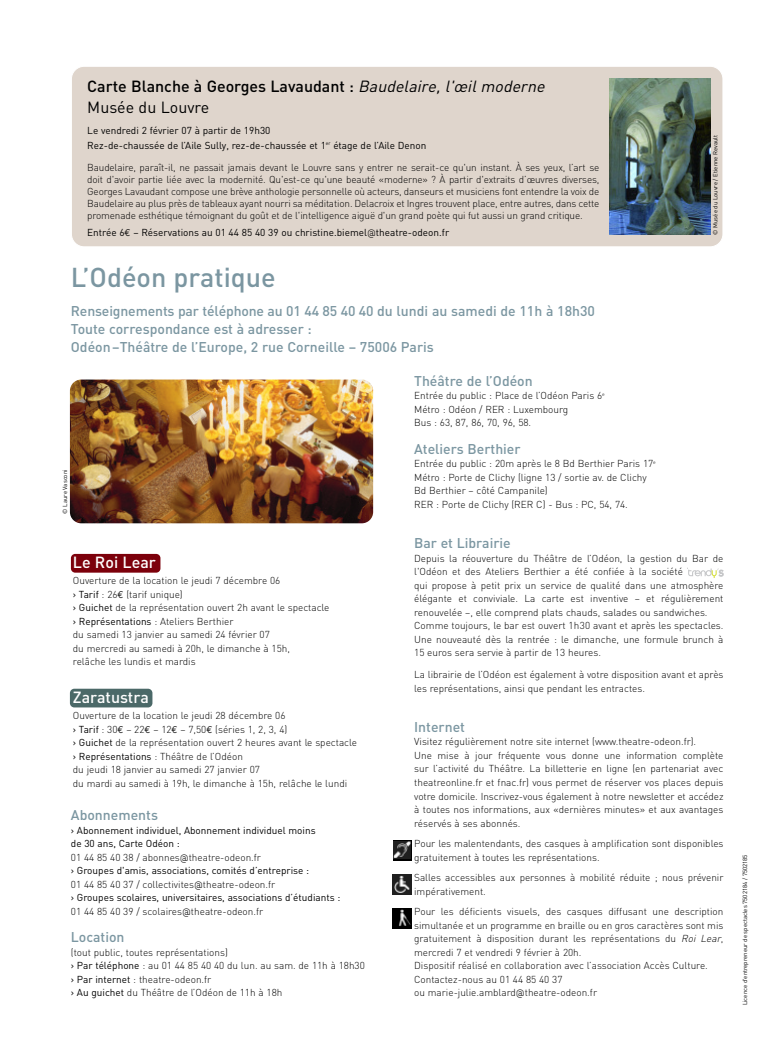
<style>
.page{position:relative;width:766px;height:1049px;background:#fff}
.page>*{position:absolute;margin:0;border:0;box-sizing:border-box;transform-origin:0 0}
.t1{font:500 27px "DIN";color:#7b96a1}
.t2{font:500 16px/21px "DIN";color:#000}
.t3{font:500 16px "DIN";color:#fff}
.t4{font:500 14px/18px "DIN";color:#7b96a1}
.t5{font:300 10px/13.5px "DIN";color:#000}
.t6{font:10px/13.5px "DIN";color:#000}
.t7{font:6px "DIN";color:#000}
.s1{font-weight:400;font-style:italic}
.s2{font-weight:400}
.s3{font-family:"Euro Mono"}
.s4{font-family:"Gravur Condensed";font-weight:300}
.s5{font-family:"Euro Mono";font-weight:400}
.s6{font-style:italic}
.s7{font-family:"Gravur Condensed"}
.s8{font-weight:300}
</style>
<div class="page">
<div style="left:72px;top:67px;width:651px;height:180px;background:#dfd5cc"></div>
<div style="left:71px;top:554px;width:89px;height:19px;background:#7c000b;border-radius:4px"></div>
<div style="left:70px;top:689px;width:82px;height:18px;background:#4b6968;border-radius:4px"></div>
<img style="left:70px;top:379px;width:303px;height:144px;border-radius:11px">
<svg style="left:688px;top:568px;width:35px;height:10px"></svg>
<div style="left:393px;top:840px;width:18px;height:20px;background:#1f1f1f"></div>
<img style="left:394px;top:841px;width:17px;height:17px">
<img style="left:393px;top:874px;width:18px;height:21px">
<img style="left:393px;top:908px;width:18px;height:21px">
<img style="left:609px;top:78px;width:101px;height:157px">
<h2 class="t2" style="left:87px;top:76px;width:462px">Carte Blanche à Georges Lavaudant : <span class="s1">Baudelaire, l'œil moderne<br></span><span class="s2">Musée du Louvre</span></h2>
<p class="t6" style="left:87px;top:123px;width:340px;line-height:15px">Le vendredi 2 février 07 à partir de 19h30<br>Rez-de-chaussée de l’Aile Sully, rez-de-chaussée et 1<sup>er</sup> étage de l’Aile Denon</p>
<p class="t5" style="left:87px;top:162px;width:513px;line-height:12px;text-align:justify">Baudelaire, paraît-il, ne passait jamais devant le Louvre sans y entrer ne serait-ce qu'un instant. À ses yeux, l’art se doit d'avoir partie liée avec la modernité. Qu'est-ce qu'une beauté «moderne» ? À partir d'extraits d’œuvres diverses, Georges Lavaudant compose une brève anthologie personnelle où acteurs, danseurs et musiciens font entendre la voix de Baudelaire au plus près de tableaux ayant nourri sa méditation. Delacroix et Ingres trouvent place, entre autres, dans cette promenade esthétique témoignant du goût et de l'intelligence aiguë d'un grand poète qui fut aussi un grand critique.</p>
<p class="t6" style="left:87px;top:226px;width:363px">Entrée 6<span class="s3">€</span> – Réservations au 01 44 85 40 39 ou christine.biemel<span class="s4">@</span>theatre-odeon.fr</p>
<p class="t7" style="left:711px;top:235px;width:101px;rotate:-90deg">© Musée du Louvre / Etienne Revault</p>
<h1 class="t1" style="left:71px;top:262px;width:206px">L’Odéon pratique</h1>
<h3 class="t4" style="left:71px;top:303px;width:525px">Renseignements par téléphone au 01 44 85 40 40 du lundi au samedi de 11h à 18h30<br>Toute correspondance est à adresser :<br>Odéon–Théâtre de l’Europe, 2 rue Corneille – 75006 Paris</h3>
<h3 class="t4" style="left:414px;top:372px;width:120px">Théâtre de l’Odéon</h3>
<p class="t5" style="left:414px;top:389px;width:192px">Entrée du public : Place de l’Odéon Paris 6<sup>e<br></sup>Métro : Odéon / RER : Luxembourg<br>Bus : 63, 87, 86, 70, 96, 58.</p>
<h3 class="t4" style="left:414px;top:440px;width:108px">Ateliers Berthier</h3>
<p class="t5" style="left:414px;top:457px;width:243px">Entrée du public : 20m après le 8 Bd Berthier Paris 17<sup>e </sup>Métro : Porte de Clichy (ligne 13 / sortie av. de Clichy Bd Berthier – côté Campanile)<br>RER : Porte de Clichy (RER C) - Bus : PC, 54, 74.</p>
<h3 class="t4" style="left:414px;top:535px;width:98px">Bar et Librairie</h3>
<p class="t5" style="left:414px;top:552px;width:311px">Depuis la réouverture du Théâtre de l’Odéon, la gestion du Bar de l'Odéon et des Ateliers Berthier a été confiée à la société Trendy’s qui propose à petit prix un service de qualité dans une atmosphère élégante et conviviale. La carte est inventive – et régulièrement renouvelée –, elle comprend plats chauds, salades ou sandwiches.<br>Comme toujours, le bar est ouvert 1h30 avant et après les spectacles.<br>Une nouveauté dès la rentrée : le dimanche, une formule brunch à 15 euros sera servie à partir de 13 heures.</p>
<p class="t5" style="left:414px;top:668px;width:311px">La librairie de l’Odéon est également à votre disposition avant et après les représentations, ainsi que pendant les entractes.</p>
<p class="t7" style="left:62px;top:514px;width:46px;rotate:-90deg">© Laure Vasconi</p>
<h2 class="t3" style="left:73px;top:553px;width:84px">Le Roi Lear</h2>
<p class="t5" style="left:73px;top:574px;width:258px">Ouverture de la location le jeudi 7 décembre 06<br><span class="s2">› Tarif</span> : 26<span class="s5">€</span> (tarif unique)<br><span class="s2">› Guichet</span> de la représentation ouvert 2h avant le spectacle <span class="s2">› Représentations</span> : Ateliers Berthier<br>du samedi 13 janvier au samedi 24 février 07<br>du mercredi au samedi à 20h, le dimanche à 15h,<br>relâche les lundis et mardis</p>
<h2 class="t3" style="left:73px;top:688px;width:77px">Zaratustra</h2>
<p class="t5" style="left:73px;top:709px;width:285px">Ouverture de la location le jeudi 28 décembre 06<br><span class="s2">› Tarif</span> : 30<span class="s5">€</span> – 22<span class="s5">€</span> – 12<span class="s5">€</span> – 7,50<span class="s5">€</span> (séries 1, 2, 3, 4)<br><span class="s2">› Guichet</span> de la représentation ouvert 2 heures avant le spectacle <span class="s2">› Représentations</span> : Théâtre de l’Odéon<br>du jeudi 18 janvier au samedi 27 janvier 07<br>du mardi au samedi à 19h, le dimanche à 15h, relâche le lundi</p>
<h3 class="t4" style="left:414px;top:718px;width:52px">Internet</h3>
<p class="t5" style="left:414px;top:735px;width:311px">Visitez régulièrement notre site internet (www.theatre-odeon.fr).<br>Une mise à jour fréquente vous donne une information complète sur l’activité du Théâtre. La billetterie en ligne (en partenariat avec theatreonline.fr et fnac.fr) vous permet de réserver vos places depuis votre domicile. Inscrivez-vous également à notre newsletter et accédez à toutes nos informations, aux «dernières minutes» et aux avantages réservés à ses abonnés.</p>
<p class="t5" style="left:414px;top:837px;width:311px">Pour les malentendants, des casques à amplification sont disponibles gratuitement à toutes les représentations.</p>
<p class="t5" style="left:414px;top:871px;width:311px">Salles accessibles aux personnes à mobilité réduite ; nous prévenir impérativement.</p>
<p class="t5" style="left:414px;top:905px;width:311px">Pour les déficients visuels, des casques diffusant une description simultanée et un programme en braille ou en gros caractères sont mis gratuitement à disposition durant les représentations du <span class="s6">Roi Lear</span>, mercredi 7 et vendredi 9 février à 20h.<br>Dispositif réalisé en collaboration avec l’association Accès Culture.<br>Contactez-nous au 01 44 85 40 37<br>ou marie-julie.amblard<span class="s7">@</span>theatre-odeon.fr</p>
<h3 class="t4" style="left:71px;top:806px;width:89px">Abonnements</h3>
<p class="t6" style="left:71px;top:824px;width:271px">› Abonnement individuel, Abonnement individuel moins<br>de 30 ans, Carte Odéon :<br><span class="s8">01 44 85 40 38 / abonnes</span><span class="s4">@</span><span class="s8">theatre-odeon.fr<br></span>› Groupes d'amis, associations, comités d’entreprise :<br><span class="s8">01 44 85 40 37 / collectivites</span><span class="s4">@</span><span class="s8">theatre-odeon.fr<br></span>› Groupes scolaires, universitaires, associations d’étudiants :<br><span class="s8">01 44 85 40 39 / scolaires</span><span class="s4">@</span><span class="s8">theatre-odeon.fr</span></p>
<h3 class="t4" style="left:71px;top:928px;width:55px">Location</h3>
<p class="t5" style="left:71px;top:946px;width:295px">(tout public, toutes représentations)<br><span class="s2">› Par téléphone</span> : au 01 44 85 40 40 du lun. au sam. de 11h à 18h30 <span class="s2">› Par internet</span> : theatre-odeon.fr<br><span class="s2">› Au guichet</span> du Théâtre de l’Odéon de 11h à 18h</p>
<p class="t7" style="left:741px;top:1005px;width:152px;rotate:-90deg">Licence d'entrepreneur de spectacles 7502184 / 7502185</p>
</div>
